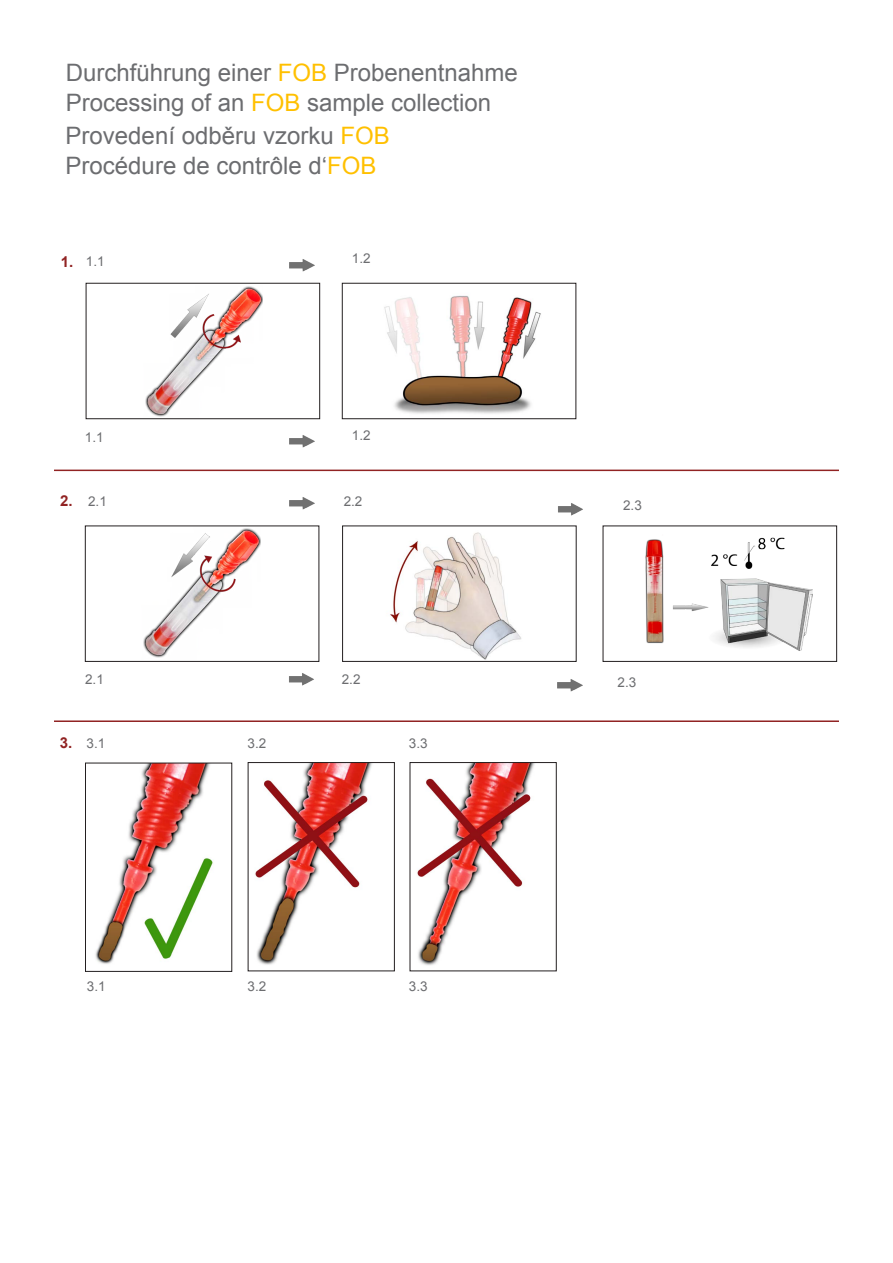
<style>
.page{position:relative;width:893px;height:1263px;background:#fff}
.page>*{position:absolute;margin:0;border:0;box-sizing:border-box;transform-origin:0 0}
.Text_Header{font:24px "Arial";color:#6c6d70}
.Text_Header-2{font:700 15px "Arial";color:#912323}
.Text_Header-3{font:13.5px "Arial";color:#6c6d70}
.s1{color:#ffc000}
</style>
<div class="page">
<hr style="left:54px;top:720px;width:785px;height:2px;background:#912323">
<hr style="left:54px;top:470px;width:785px;height:1px;background:#912323">
<img style="left:289px;top:673px;width:25px;height:13px">
<img style="left:289px;top:497px;width:26px;height:13px">
<img style="left:289px;top:435px;width:26px;height:13px">
<img style="left:289px;top:259px;width:26px;height:13px">
<img style="left:255px;top:764px;width:117px;height:201px">
<div style="left:248px;top:762px;width:147px;height:209px;border:1px solid #231f20"></div>
<img style="left:143px;top:528px;width:117px;height:130px">
<div style="left:85px;top:525px;width:234px;height:137px;border:1px solid #231f20"></div>
<img style="left:417px;top:764px;width:118px;height:201px">
<div style="left:410px;top:762px;width:147px;height:209px;border:1px solid #231f20"></div>
<img style="left:95px;top:765px;width:118px;height:199px">
<div style="left:85px;top:763px;width:147px;height:209px;border:1px solid #231f20"></div>
<img style="left:390px;top:532px;width:131px;height:128px">
<div style="left:342px;top:525px;width:235px;height:137px;border:1px solid #231f20"></div>
<img style="left:645px;top:537px;width:167px;height:114px">
<div style="left:603px;top:525px;width:234px;height:137px;border:1px solid #231f20"></div>
<img style="left:145px;top:286px;width:118px;height:131px">
<div style="left:86px;top:283px;width:234px;height:136px;border:1px solid #231f20"></div>
<img style="left:384px;top:295px;width:157px;height:119px">
<div style="left:342px;top:283px;width:234px;height:136px;border:1px solid #231f20"></div>
<img style="left:557px;top:679px;width:26px;height:13px">
<img style="left:558px;top:503px;width:25px;height:13px">
<p class="Text_Header" style="left:66px;top:57px;width:454px">Durchführung einer <span class="s1">FOB</span> Probenentnahme</p>
<p class="Text_Header" style="left:66px;top:87px;width:427px">Processing of an <span class="s1">FOB</span> sample collection</p>
<p class="Text_Header" style="left:66px;top:120px;width:326px">Provedení odběru vzorku <span class="s1">FOB</span></p>
<p class="Text_Header" style="left:66px;top:150px;width:312px">Procédure de contrôle d‘<span class="s1">FOB</span></p>
<p class="Text_Header-2" style="left:61px;top:252px;width:14px">1.</p>
<p class="Text_Header-3" style="left:86px;top:253px;width:20px">1.1</p>
<p class="Text_Header-3" style="left:352px;top:250px;width:20px">1.2</p>
<p class="Text_Header-3" style="left:85px;top:429px;width:20px">1.1</p>
<p class="Text_Header-3" style="left:352px;top:426px;width:20px">1.2</p>
<p class="Text_Header-2" style="left:60px;top:491px;width:14px">2.</p>
<p class="Text_Header-3" style="left:88px;top:493px;width:20px">2.1</p>
<p class="Text_Header-3" style="left:344px;top:493px;width:20px">2.2</p>
<p class="Text_Header-3" style="left:85px;top:670px;width:20px">2.1</p>
<p class="Text_Header-3" style="left:342px;top:670px;width:20px">2.2</p>
<p class="Text_Header-2" style="left:60px;top:733px;width:14px">3.</p>
<p class="Text_Header-3" style="left:248px;top:735px;width:20px">3.2</p>
<p class="Text_Header-3" style="left:409px;top:735px;width:20px">3.3</p>
<p class="Text_Header-3" style="left:87px;top:734px;width:20px">3.1</p>
<p class="Text_Header-3" style="left:87px;top:978px;width:20px">3.1</p>
<p class="Text_Header-3" style="left:248px;top:977px;width:20px">3.2</p>
<p class="Text_Header-3" style="left:409px;top:977px;width:20px">3.3</p>
<p class="Text_Header-3" style="left:623px;top:496px;width:20px">2.3</p>
<p class="Text_Header-3" style="left:617px;top:674px;width:20px">2.3</p>
</div>
